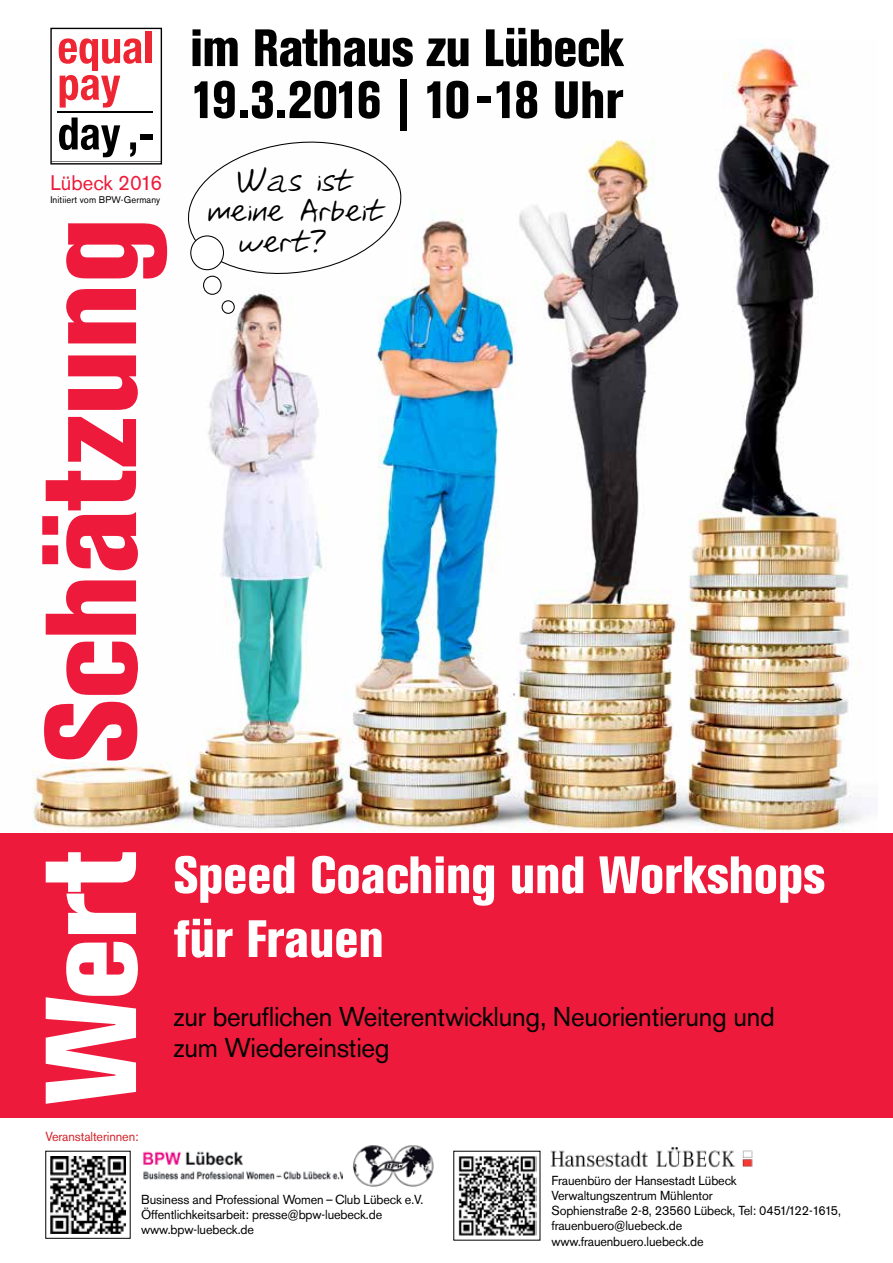
<style>
.page{position:relative;width:893px;height:1263px;background:#fff}
.page>*{position:absolute;margin:0;border:0;box-sizing:border-box;transform-origin:0 0}
.t1{font:800 127.95px "Akzidenz Grot Con BQ";color:#ed1a3b}
.t2{font:800 52.05px/52.1px "Akzidenz Grot Con BQ";letter-spacing:-.01em;color:#000}
.t3{font:800 52.05px/63.9px "Akzidenz Grot Con BQ";color:#fff}
.t4{font:30.3px "Rita Script";letter-spacing:-.03em;color:#000}
.t5{font:27px/30.3px "Akzidenz Grotesk BQ";letter-spacing:-.01em;color:#000}
.t6{font:20.85px "Akzidenz Grotesk BQ";color:#ed1a3b}
.t7{font:13.05px/15.1px "Akzidenz Grotesk BQ";letter-spacing:-.01em;color:#000}
.t8{font:13.05px "Akzidenz Grotesk BQ";letter-spacing:-.01em;color:#d2232a}
.t9{font:9.6px "Akzidenz Grotesk BQ";letter-spacing:.01em;color:#000}
.s1{color:#fff}
</style>
<div class="page">
<img style="left:33px;top:39px;width:837px;height:793px">
<div style="left:0;top:833px;width:893px;height:285px;background:#ed1a3b"></div>
<svg style="left:52px;top:31px;width:108px;height:131px"></svg>
<div style="left:50px;top:28px;width:112px;height:137px;border:1px solid #000"></div>
<img style="left:143px;top:1151px;width:200px;height:29px">
<img style="left:550px;top:1147px;width:203px;height:21px">
<svg style="left:50px;top:1156px;width:76px;height:78px"></svg>
<img style="left:51px;top:1156px;width:74px;height:77px">
<img style="left:458px;top:1156px;width:79px;height:80px">
<img style="left:353px;top:1145px;width:81px;height:42px">
<svg style="left:179px;top:127px;width:231px;height:161px"></svg>
<div style="left:191px;top:236px;width:32px;height:34px;background:#fff;border-radius:50%"></div>
<div style="left:190px;top:235px;width:34px;height:35px;border:1px solid #000;border-radius:50%"></div>
<div style="left:203px;top:276px;width:19px;height:19px;border:1px solid #000;border-radius:50%"></div>
<div style="left:222px;top:300px;width:13px;height:14px;border:1px solid #000;border-radius:50%"></div>
<h2 class="t2" style="left:190px;top:23px;width:435px">im Rathaus zu Lübeck<br>19.3.2016 | 10 -18 Uhr</h2>
<h3 class="t4" style="left:236px;top:156px;width:118px">Was ist</h3>
<h3 class="t4" style="left:207px;top:186px;width:179px">meine Arbeit</h3>
<h3 class="t4" style="left:238px;top:216px;width:90px">wert?</h3>
<h3 class="t6" style="left:50px;top:170px;width:113px">Lübeck 2016</h3>
<p class="t9" style="left:50px;top:194px;width:111px">Initiiert vom BPW-Germany</p>
<h1 class="t1" style="left:17px;top:1104px;width:888px;rotate:-90deg"><span class="s1">Wert</span> Schätzung</h1>
<h2 class="t3" style="left:174px;top:844px;width:653px">Speed Coaching und Workshops für Frauen</h2>
<h3 class="t5" style="left:174px;top:1002px;width:602px">zur beruflichen Weiterentwicklung, Neuorientierung und zum Wiedereinstieg</h3>
<p class="t8" style="left:45px;top:1129px;width:95px">Veranstalterinnen:</p>
<p class="t7" style="left:141px;top:1191px;width:284px">Business and Professional Women – Club Lübeck e.V.<br>Öffentlichkeitsarbeit: presse@bpw-luebeck.de www.bpw-luebeck.de</p>
<p class="t7" style="left:551px;top:1173px;width:291px">Frauenbüro der Hansestadt Lübeck Verwaltungszentrum Mühlentor<br>Sophienstraße 2-8, 23560 Lübeck, Tel: 0451/122-1615, frauenbuero@luebeck.de<br>www.frauenbuero.luebeck.de</p>
</div>
